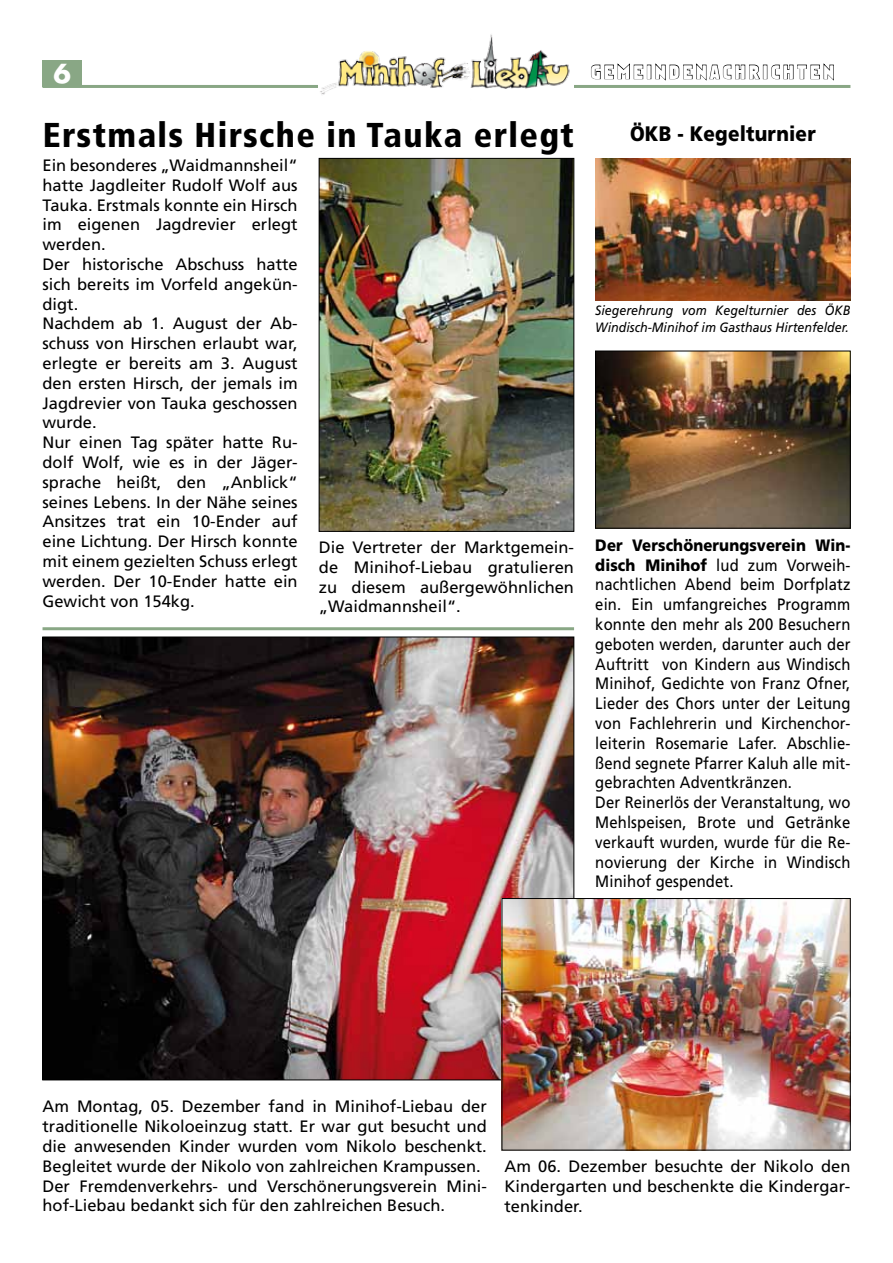
<style>
.page{position:relative;width:893px;height:1263px;background:#fff}
.page>*{position:absolute;margin:0;border:0;box-sizing:border-box;transform-origin:0 0}
.t1{font:900 condensed 34.5px "Frutiger";letter-spacing:.04em;color:#000}
.t2{font:700 25.5px "Futura";color:#fff}
.t3{font:900 21px "Frutiger";letter-spacing:.01em;color:#000;scale:.9 1}
.t4{font:18px "Narbonne";letter-spacing:.21em;color:#fff}
.t5{font:16.5px/19.8px "Frutiger";color:#000}
.t6{font:16.5px/19.8px "Frutiger";color:#000;scale:.9 1}
.t7{font:italic 13.5px/16.2px "Frutiger";color:#000;scale:.92 1}
.s1{font-weight:900}
</style>
<div class="page">
<hr style="left:43px;top:85px;width:807px;height:3px;background:#89a785">
<div style="left:43px;top:60px;width:39px;height:26px;background:#89a785"></div>
<img style="left:319px;top:34px;width:255px;height:61px">
<svg style="left:591px;top:63px;width:52px;height:16px"></svg>
<div style="left:647px;top:65px;width:4px;height:14px;border:1px solid #000"></div>
<svg style="left:655px;top:63px;width:105px;height:18px"></svg>
<div style="left:763px;top:65px;width:4px;height:14px;border:1px solid #000"></div>
<svg style="left:771px;top:63px;width:63px;height:18px"></svg>
<hr style="left:43px;top:627px;width:531px;height:3px;background:#89a785">
<img style="left:321px;top:160px;width:251px;height:369px">
<div style="left:319px;top:158px;width:255px;height:373px;border:1px solid #000"></div>
<img style="left:597px;top:353px;width:251px;height:173px">
<div style="left:595px;top:351px;width:255px;height:177px;border:1px solid #000"></div>
<img style="left:45px;top:639px;width:527px;height:439px">
<img style="left:595px;top:158px;width:255px;height:143px">
<img style="left:504px;top:900px;width:344px;height:248px">
<h2 class="t2" style="left:53px;top:55px;width:19px">6</h2>
<p class="t4" style="left:591px;top:62px;width:244px">GEMEINDENACHRICHTEN</p>
<h1 class="t1" style="left:43px;top:114px;width:533px">Erstmals Hirsche in Tauka erlegt</h1>
<p class="t3" style="left:630px;top:121px;width:208px">ÖKB - Kegelturnier</p>
<p class="t5" style="left:43px;top:155px;width:257px">Ein besonderes „Waidmannsheil“ hatte Jagdleiter Rudolf Wolf aus<br>Tauka. Erstmals konnte ein Hirsch im eigenen Jagdrevier erlegt werden.<br>Der historische Abschuss hatte sich bereits im Vorfeld angekün&shy;digt.<br>Nachdem ab 1. August der Ab&shy;schuss von Hirschen erlaubt war, erlegte er bereits am 3. August den ersten Hirsch, der jemals im<br>Jagdrevier von Tauka geschossen wurde.<br>Nur einen Tag später hatte Ru&shy;dolf Wolf, wie es in der Jäger&shy;sprache heißt, den „Anblick“ seines Lebens. In der Nähe seines<br>Ansitzes trat ein 10-Ender auf eine Lichtung. Der Hirsch konnte mit einem gezielten Schuss erlegt werden. Der 10-Ender hatte ein<br>Gewicht von 154kg.</p>
<p class="t7" style="left:595px;top:302px;width:279px">Siegerehrung vom Kegelturnier des ÖKB<br>Windisch-Minihof im Gasthaus Hirtenfelder.</p>
<p class="t5" style="left:319px;top:537px;width:257px;text-align:justify">Die Vertreter der Marktgemein&shy;de Minihof-Liebau gratulieren zu diesem außergewöhnlichen „Waidmannsheil“.</p>
<p class="t6" style="left:595px;top:535px;width:285px"><span class="s1">Der Verschönerungsverein Win&shy;disch Minihof</span> lud zum Vorweih&shy;nachtlichen Abend beim Dorfplatz ein. Ein umfangreiches Programm konnte den mehr als 200 Besuchern geboten werden, darunter auch der Auftritt von Kindern aus Windisch Minihof, Gedichte von Franz Ofner, Lieder des Chors unter der Leitung von Fachlehrerin und Kirchenchor&shy;leiterin Rosemarie Lafer. Abschlie&shy;ßend segnete Pfarrer Kaluh alle mit&shy;gebrachten Adventkränzen.<br>Der Reinerlös der Veranstaltung, wo Mehlspeisen, Brote und Getränke verkauft wurden, wurde für die Re&shy;novierung der Kirche in Windisch Minihof gespendet.</p>
<p class="t5" style="left:43px;top:1096px;width:446px">Am Montag, 05. Dezember fand in Minihof-Liebau der traditionelle Nikoloeinzug statt. Er war gut besucht und die anwesenden Kinder wurden vom Nikolo beschenkt.<br>Begleitet wurde der Nikolo von zahlreichen Krampussen.<br>Der Fremdenverkehrs- und Verschönerungsverein Mini&shy;hof-Liebau bedankt sich für den zahlreichen Besuch.</p>
<p class="t5" style="left:504px;top:1156px;width:348px;text-align:justify">Am 06. Dezember besuchte der Nikolo den Kindergarten und beschenkte die Kindergar&shy;tenkinder.</p>
</div>
